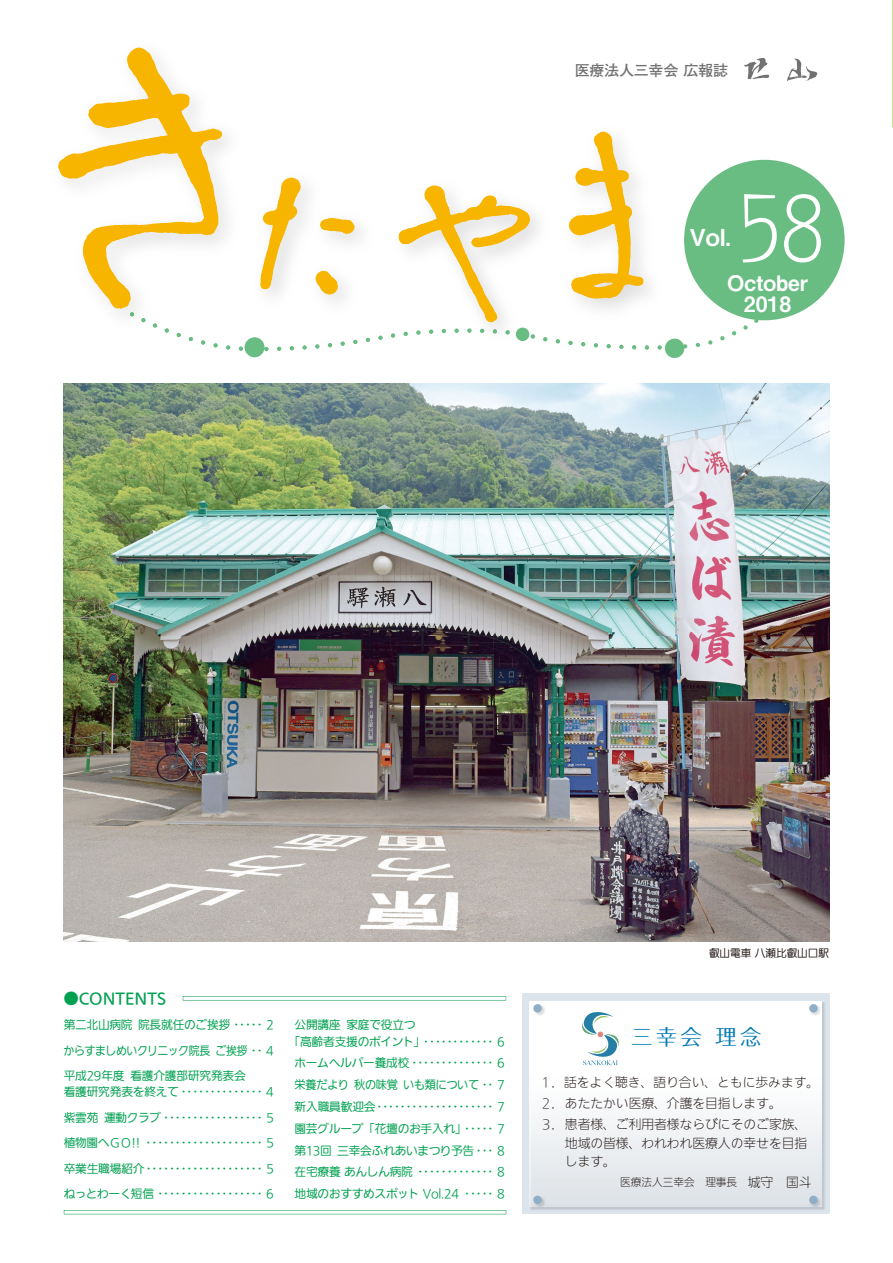
<style>
.page{position:relative;width:893px;height:1263px;background:#fff}
.page>*{position:absolute;margin:0;border:0;box-sizing:border-box;transform-origin:0 0}
.t1{font:89.25px "Nf Motoya Birch Std W1 90 pv RKSJ H";color:#fff}
.t2{font:23.4px "Midashi Go Pr 5 MB31 90 pv RKSJ H";color:#fff}
.t3{font:21.45px "Folk Pro Regular 90 pv RKSJ H";color:#007ab4}
.t4{font:21.3px/21.3px "Midashi Go Pr 5 MB31 90 pv RKSJ H";color:#fff;text-align:center}
.t5{font:15px "Futo Go B101 Pr 5 Bold 90 pv RKSJ H";letter-spacing:-.02em;color:#727272}
.t6{font:14.85px "Iwa UD Go Dsp Pro Md 90 pv RKSJ H";color:#00a051}
.t7{font:12.75px/21.3px "Iwa UD Go Dsp Pro Lt 90 pv RKSJ H";color:#231916}
.t8{font:11.7px/25.5px "Iwa UD Go Dsp Pro Th 90 pv RKSJ H";letter-spacing:-.02em;color:#00a051;text-align:justify}
.t9{font:10.65px "Iwa UD Go Dsp Pro Lt 90 pv RKSJ H";color:#231916}
.t10{font:10.65px "Iwa UD Go Dsp Pro Th 90 pv RKSJ H";color:#231916}
.s1{color:#717171}
.s2{font-size:12.75px}
</style>
<div class="page">
<div style="left:684px;top:160px;width:161px;height:160px;background:#69bd83;border-radius:50%"></div>
<img style="left:759px;top:58px;width:59px;height:23px">
<svg style="left:58px;top:48px;width:701px;height:303px"></svg>
<div style="left:245px;top:337px;width:20px;height:20px;background:#69bd83;border-radius:50%"></div>
<div style="left:516px;top:328px;width:13px;height:13px;background:#69bd83;border-radius:50%"></div>
<div style="left:665px;top:339px;width:19px;height:19px;background:#69bd83;border-radius:50%"></div>
<div style="left:522px;top:993px;width:307px;height:221px;background:#dce4ec"></div>
<img style="left:530px;top:1002px;width:295px;height:208px">
<img style="left:529px;top:1001px;width:293px;height:206px">
<svg style="left:533px;top:1004px;width:13px;height:12px"></svg>
<div style="left:533px;top:1004px;width:9px;height:8px;background:#90aec6;border-radius:50%"></div>
<svg style="left:809px;top:1004px;width:13px;height:12px"></svg>
<div style="left:809px;top:1004px;width:9px;height:8px;background:#90aec6;border-radius:50%"></div>
<svg style="left:533px;top:1196px;width:13px;height:12px"></svg>
<div style="left:533px;top:1196px;width:9px;height:8px;background:#90aec6;border-radius:50%"></div>
<svg style="left:809px;top:1196px;width:13px;height:12px"></svg>
<div style="left:809px;top:1196px;width:9px;height:8px;background:#90aec6;border-radius:50%"></div>
<svg style="left:578px;top:1009px;width:44px;height:56px"></svg>
<svg style="left:183px;top:996px;width:323px;height:4px"></svg>
<svg style="left:64px;top:1210px;width:442px;height:4px"></svg>
<img style="left:64px;top:383px;width:765px;height:558px">
<p class="t5" style="left:575px;top:65px;width:155px">医療法人三幸会<span class="s1">広報誌</span></p>
<h1 class="t1" style="left:737px;top:195px;width:89px">58</h1>
<h3 class="t4" style="left:727px;top:275px;width:82px">October<br>2018</h3>
<h2 class="t2" style="left:690px;top:229px;width:43px">Vol.</h2>
<p class="t6" style="left:64px;top:993px;width:104px">●CONTENTS</p>
<p class="t8" style="left:64px;top:1013px;width:214px">第二北山病院 院長就任のご挨拶 ･････２からすましめいクリニック院長 ご挨拶 ･･４平成29年度 看護介護部研究発表会</p>
<p class="t8" style="left:64px;top:1080px;width:214px">看護研究発表を終えて ･･････････････４紫雲苑 運動クラブ ･････････････････５植物園へＧＯ!! ････････････････････５卒業生職場紹介 ････････････････････５ねっとわーく短信 ･･････････････････６</p>
<p class="t8" style="left:288px;top:1018px;width:220px;line-height:16.5px;text-indent:6px">公開講座 家庭で役立つ<br>「高齢者支援のポイント」････････････６</p>
<p class="t8" style="left:294px;top:1054px;width:214px;line-height:21.8px">ホームヘルパー養成校 ･･････････････６栄養だより 秋の味覚 いも類について ･･７新入職員歓迎会 ････････････････････７園芸グループ 「花壇のお手入れ」･････７第13回 三幸会ふれあいまつり予告 ･･･８在宅療養 あんしん病院 ･････････････８地域のおすすめスポット Vol.24 ･････８</p>
<p class="t10" style="left:709px;top:949px;width:122px">叡山電車 八瀬比叡山口駅</p>
<h3 class="t3" style="left:631px;top:1029px;width:132px">三幸会 理念</h3>
<p class="t7" style="left:539px;top:1073px;width:281px">１．話をよく聴き、語り合い、ともに歩みます。<br>２．あたたかい医療、介護を目指します。<br>３．患者様、ご利用者様ならびにそのご家族、</p>
<p class="t7" style="left:565px;top:1135px;width:244px;line-height:18px">地域の皆様、われわれ医療人の幸せを目指します。</p>
<p class="t9" style="left:620px;top:1178px;width:193px">医療法人三幸会　理事長　<span class="s2">城守　国斗</span></p>
</div>
